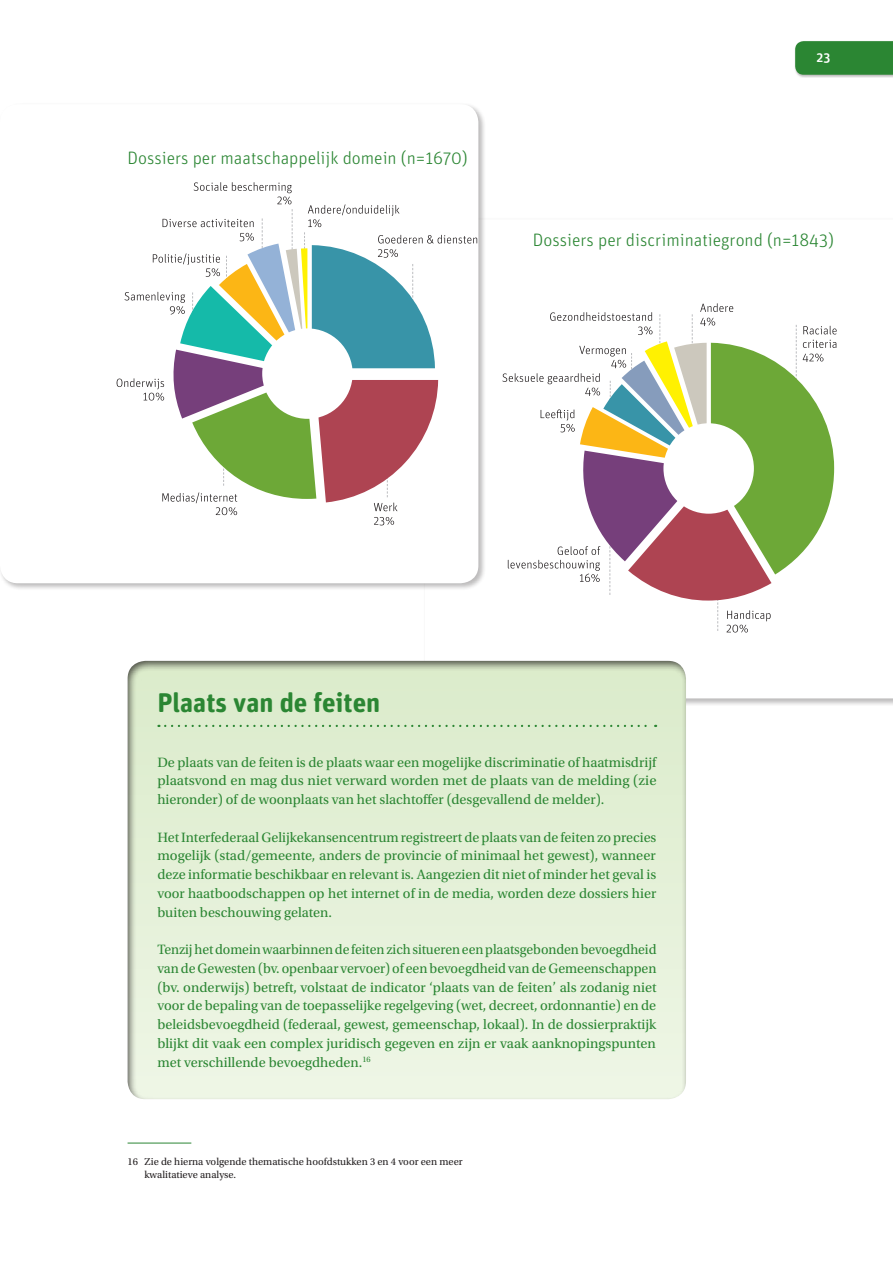
<style>
.page{position:relative;width:893px;height:1263px;background:#fff}
.page>*{position:absolute;margin:0;border:0;box-sizing:border-box;transform-origin:0 0}
.t1{font:700 27px "Unit Rounded OT";color:#2b8633}
.Graph_-_caption{font:300 18px "Unit Rounded OT";color:#2b8633}
.t2{font:14.25px/18.8px "Utopia Std";color:#2b8633;text-align:justify}
.t3{font:500 13.5px "Unit Rounded OT";color:#fff}
.Notes{font:10.5px/13.5px "Utopia Std";color:#231f20}
</style>
<div class="page">
<div style="left:795px;top:41px;width:98px;height:37px;background:#231f20;opacity:.3"></div>
<svg style="left:795px;top:41px;width:98px;height:34px;background:#2f8736"></svg>
<div style="left:0;top:102px;width:486px;height:489px;background:#231f20;opacity:.3"></div>
<div style="left:0;top:104px;width:478px;height:479px;background:#fff;border-radius:18px"></div>
<div style="left:125px;top:659px;width:563px;height:442px;background:#231f20;opacity:.75"></div>
<svg style="left:117px;top:182px;width:360px;height:343px"></svg>
<svg style="left:502px;top:303px;width:335px;height:329px"></svg>
<div style="left:663px;top:423px;width:91px;height:91px;background:#fff;border-radius:50%"></div>
<hr style="left:128px;top:1143px;width:63px;height:1px;background:#2b8633">
<p class="Graph_-_caption" style="left:128px;top:148px;width:342px">Dossiers per maatschappelijk domein (n=1670)</p>
<p class="t3" style="left:816px;top:49px;width:15px">23</p>
<p class="Graph_-_caption" style="left:533px;top:229px;width:302px">Dossiers per discriminatiegrond (n=1843)</p>
<h1 class="t1" style="left:157px;top:685px;width:224px">Plaats van de feiten</h1>
<p class="t2" style="left:157px;top:753px;width:501px">De plaats van de feiten is de plaats waar een mogelijke discriminatie of haatmisdrijf plaatsvond en mag dus niet verward worden met de plaats van de melding (zie hieronder) of de woonplaats van het slachtoffer (desgevallend de melder).</p>
<p class="t2" style="left:157px;top:828px;width:501px">Het Interfederaal Gelijkekansencentrum registreert de plaats van de feiten zo precies mogelijk (stad/gemeente, anders de provincie of minimaal het gewest), wanneer deze informatie beschikbaar en relevant is. Aangezien dit niet of minder het geval is voor haatboodschappen op het internet of in de media, worden deze dossiers hier buiten beschouwing gelaten.</p>
<p class="t2" style="left:157px;top:940px;width:501px">Tenzij het domein waarbinnen de feiten zich situeren een plaatsgebonden bevoegdheid van de Gewesten (bv. openbaar vervoer) of een bevoegdheid van de Gemeenschappen (bv. onderwijs) betreft, volstaat de indicator ‘plaats van de feiten’ als zodanig niet voor de bepaling van de toepasselijke regelgeving (wet, decreet, ordonnantie) en de beleidsbevoegdheid (federaal, gewest, gemeenschap, lokaal). In de dossierpraktijk blijkt dit vaak een complex juridisch gegeven en zijn er vaak aanknopingspunten met verschillende bevoegdheden.<sup>16</sup></p>
<p class="Notes" style="left:145px;top:1155px;width:320px;text-indent:-17px">16 Zie de hierna volgende thematische hoofdstukken 3 en 4 voor een meer kwalitatieve analyse.</p>
</div>
